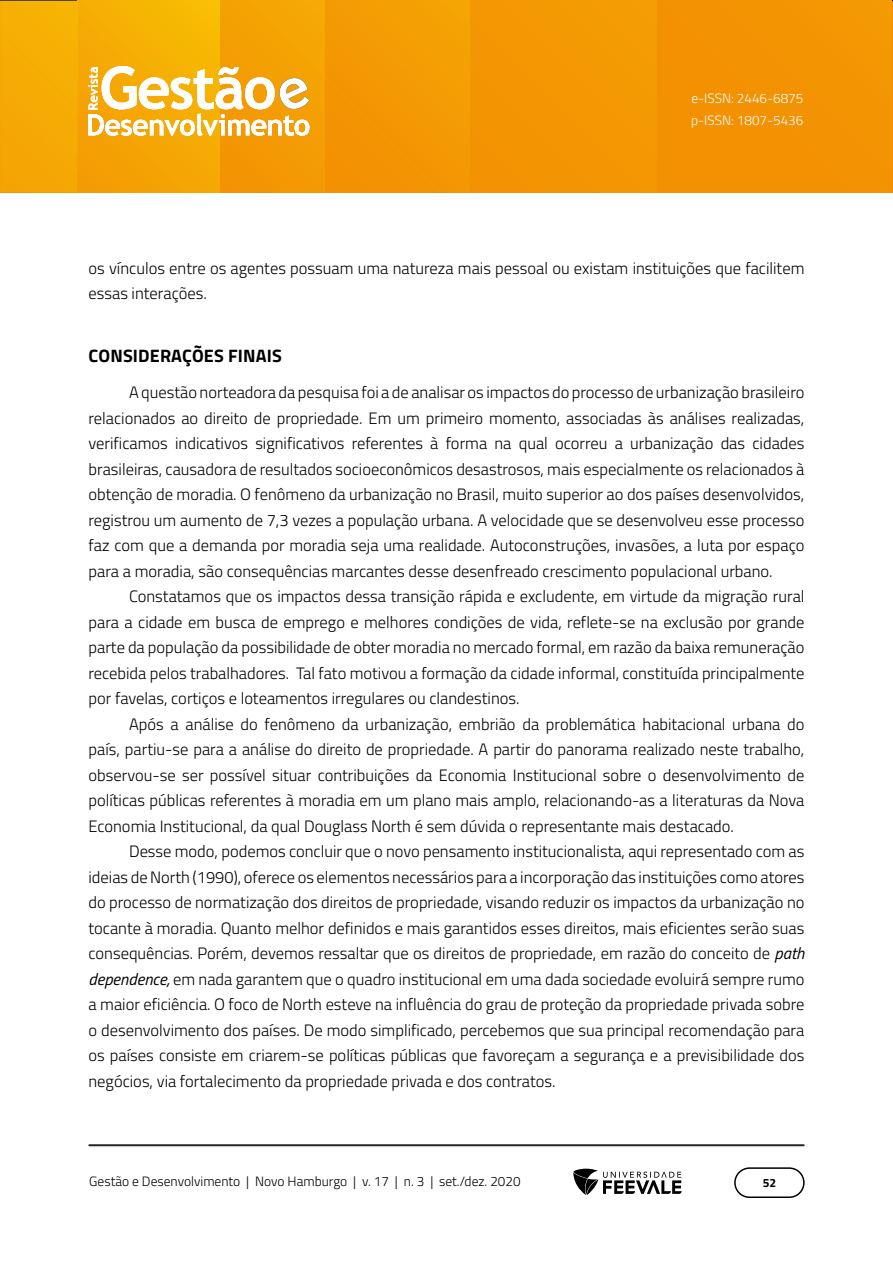
<style>
.page{position:relative;width:893px;height:1263px;background:#fff}
.page>*{position:absolute;margin:0;border:0;box-sizing:border-box;transform-origin:0 0}
.TITULO_1{font:700 18px "Titillium Web";letter-spacing:.01em;color:#000}
.Corpo_de_texto{font:300 16.5px/25.5px "Titillium Web";color:#000;text-align:justify}
.t1{font:300 13.5px "Titillium Web";color:#000}
.t2{font:300 13.5px/22.5px "Titillium Web";color:#fff}
.t3{font:700 12px "Titillium Web";color:#000}
.s1{font-weight:400;font-style:italic}
</style>
<div class="page">
<img style="left:0;top:1px;width:892px;height:192px">
<img style="left:78px;top:1px;width:1px;height:192px">
<hr style="left:471px;top:1px;width:1px;height:192px;background:#f39503">
<hr style="left:89px;top:1144px;width:715px;height:2px;background:#282828">
<div style="left:734px;top:1167px;width:71px;height:31px;border:2px solid #000;border-radius:15px"></div>
<svg style="left:573px;top:1169px;width:109px;height:26px"></svg>
<svg style="left:88px;top:66px;width:221px;height:70px"></svg>
<p class="t2" style="left:691px;top:86px;width:114px">e-ISSN: 2446-6875 p-ISSN: 1807-5436</p>
<p class="Corpo_de_texto" style="left:88px;top:254px;width:717px">os vínculos entre os agentes possuam uma natureza mais pessoal ou existam instituições que facilitem essas interações.</p>
<p class="TITULO_1" style="left:89px;top:342px;width:195px">CONSIDERAÇÕES FINAIS</p>
<p class="Corpo_de_texto" style="left:88px;top:379px;width:717px;text-indent:40px">A questão norteadora da pesquisa foi a de analisar os impactos do processo de urbanização brasileiro relacionados ao direito de propriedade. Em um primeiro momento, associadas às análises realizadas, verificamos indicativos significativos referentes à forma na qual ocorreu a urbanização das cidades brasileiras, causadora de resultados socioeconômicos desastrosos, mais especialmente os relacionados à obtenção de moradia. O fenômeno da urbanização no Brasil, muito superior ao dos países desenvolvidos, registrou um aumento de 7,3 vezes a população urbana. A velocidade que se desenvolveu esse processo faz com que a demanda por moradia seja uma realidade. Autoconstruções, invasões, a luta por espaço para a moradia, são consequências marcantes desse desenfreado crescimento populacional urbano.</p>
<p class="Corpo_de_texto" style="left:88px;top:583px;width:718px;text-indent:40px">Constatamos que os impactos dessa transição rápida e excludente, em virtude da migração rural para a cidade em busca de emprego e melhores condições de vida, reflete-se na exclusão por grande parte da população da possibilidade de obter moradia no mercado formal, em razão da baixa remuneração recebida pelos trabalhadores. Tal fato motivou a formação da cidade informal, constituída principalmente por favelas, cortiços e loteamentos irregulares ou clandestinos.</p>
<p class="Corpo_de_texto" style="left:88px;top:710px;width:717px;text-indent:40px">Após a análise do fenômeno da urbanização, embrião da problemática habitacional urbana do país, partiu-se para a análise do direito de propriedade. A partir do panorama realizado neste trabalho, observou-se ser possível situar contribuições da Economia Institucional sobre o desenvolvimento de políticas públicas referentes à moradia em um plano mais amplo, relacionando-as a literaturas da Nova Economia Institucional, da qual Douglass North é sem dúvida o representante mais destacado.</p>
<p class="Corpo_de_texto" style="left:88px;top:838px;width:717px;text-indent:40px">Desse modo, podemos concluir que o novo pensamento institucionalista, aqui representado com as ideias de North (1990), oferece os elementos necessários para a incorporação das instituições como atores do processo de normatização dos direitos de propriedade, visando reduzir os impactos da urbanização no tocante à moradia. Quanto melhor definidos e mais garantidos esses direitos, mais eficientes serão suas consequências. Porém, devemos ressaltar que os direitos de propriedade, em razão do conceito de <span class="s1">path dependence,</span> em nada garantem que o quadro institucional em uma dada sociedade evoluirá sempre rumo a maior eficiência. O foco de North esteve na influência do grau de proteção da propriedade privada sobre o desenvolvimento dos países. De modo simplificado, percebemos que sua principal recomendação para os países consiste em criarem-se políticas públicas que favoreçam a segurança e a previsibilidade dos negócios, via fortalecimento da propriedade privada e dos contratos.</p>
<p class="t1" style="left:89px;top:1171px;width:433px">Gestão e Desenvolvimento | Novo Hamburgo | v. 17 | n. 3 | set./dez. 2020</p>
<p class="t3" style="left:763px;top:1174px;width:15px">52</p>
</div>
